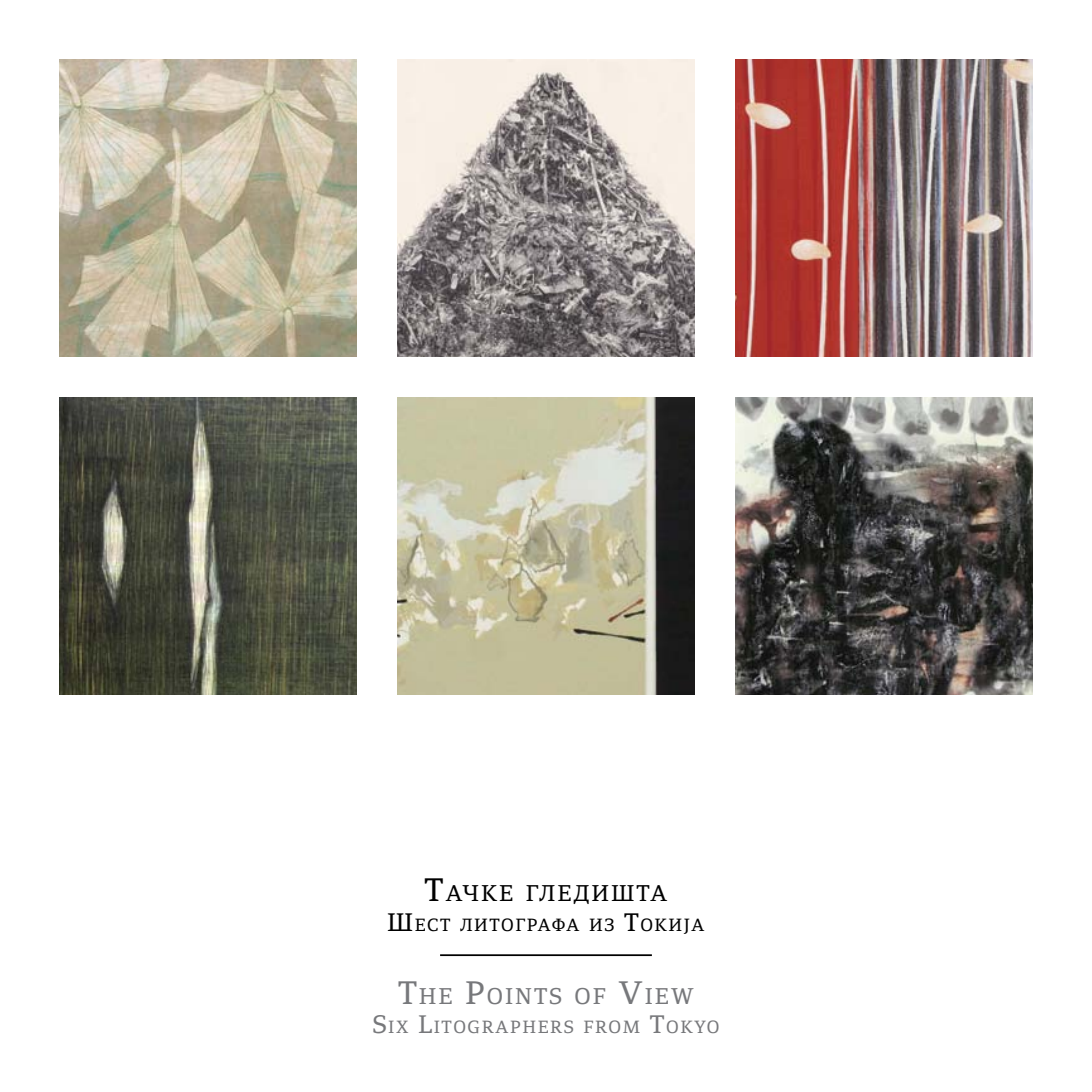
<style>
.page{position:relative;width:1092px;height:1092px;background:#fff}
.page>*{position:absolute;margin:0;border:0;box-sizing:border-box;transform-origin:0 0}
.t1{font:22.05px "Adamant BG";letter-spacing:.085em;color:#77787b}
.t2{font:22.05px "Adamant BG";letter-spacing:.085em;color:#000}
.t3{font:17.15px "Adamant BG";letter-spacing:.085em;color:#77787b}
.t4{font:17.15px "Adamant BG";letter-spacing:.085em;color:#000}
.s1{font-size:31.5px}
.s2{font-size:24.5px}
</style>
<div class="page">
<img style="left:397px;top:60px;width:297px;height:296px">
<img style="left:60px;top:60px;width:296px;height:296px">
<img style="left:735px;top:60px;width:297px;height:296px">
<img style="left:397px;top:397px;width:297px;height:297px">
<img style="left:60px;top:397px;width:296px;height:297px">
<img style="left:735px;top:397px;width:297px;height:297px">
<hr style="left:440px;top:954px;width:211px;height:1px;background:#000">
<p class="t2" style="left:424px;top:880px;width:244px"><span class="s1">T</span>AЧКЕ ГЛЕДИШТА</p>
<p class="t4" style="left:387px;top:914px;width:319px"><span class="s2">Ш</span>ЕСТ ЛИТОГРАФА ИЗ <span class="s2">Т</span>ОКИЈА</p>
<p class="t1" style="left:398px;top:982px;width:297px"><span class="s1">T</span>HE <span class="s1">P</span>OINTS OF <span class="s1">V</span>IEW</p>
<p class="t3" style="left:372px;top:1016px;width:348px"><span class="s2">S</span>IX <span class="s2">L</span>ITOGRAPHERS FROM <span class="s2">T</span>OKYO</p>
</div>
